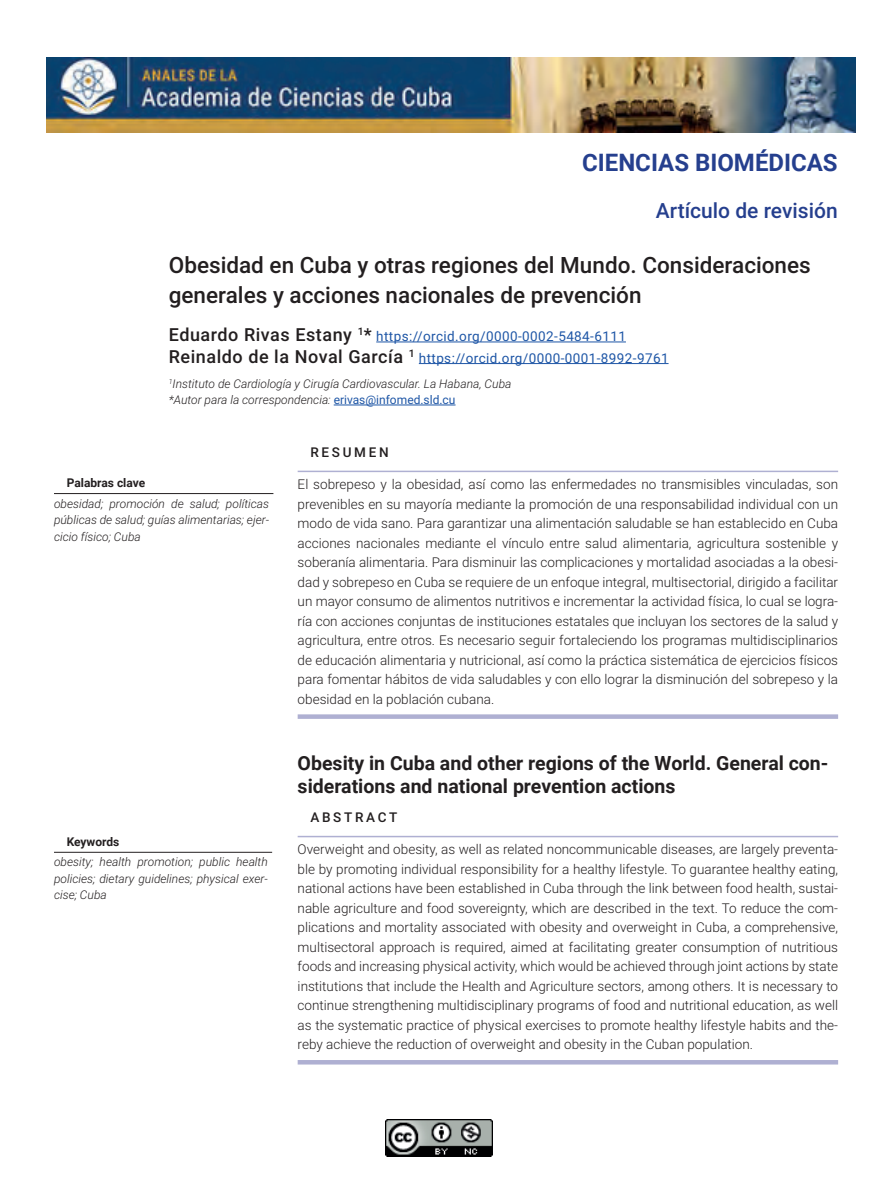
<style>
.page{position:relative;width:893px;height:1191px;background:#fff}
.page>*{position:absolute;margin:0;border:0;box-sizing:border-box;transform-origin:0 0}
.t1{font:700 24px "Roboto";color:#253f8e}
.t2{font:500 22.5px/30px "Roboto";color:#231f20}
.t3{font:500 21px "Roboto";color:#253f8e}
.t4{font:700 19.5px/23.4px "Roboto";color:#231f20}
.t5{font:300 13.5px/19.5px "Roboto";color:#231f20;text-align:justify}
.t6{font:13.5px/21.6px "Roboto";letter-spacing:.03em;color:#1e56a6}
.t7{font:500 13.5px "Roboto";letter-spacing:.2em;color:#231f20}
.t8{font:italic 300 12px/16.5px "Roboto";color:#231f20;text-align:justify}
.t9{font:700 12px "Roboto";color:#231f20}
.s1{font-weight:500;font-size:18px;color:#231f20}
.s2{font-weight:400;font-style:normal;color:#1e56a6}
</style>
<div class="page">
<img style="left:386px;top:1119px;width:106px;height:37px">
<img style="left:47px;top:57px;width:808px;height:75px">
<hr style="left:376px;top:342px;width:250px;height:1px;background:#1e56a6">
<hr style="left:419px;top:363px;width:250px;height:1px;background:#1e56a6">
<hr style="left:334px;top:405px;width:122px;height:1px;background:#1e56a6">
<hr style="left:54px;top:493px;width:219px;height:1px;background:#231f20">
<hr style="left:54px;top:852px;width:218px;height:1px;background:#231f20">
<hr style="left:298px;top:470px;width:540px;height:2px;background:#afb0d2">
<div style="left:298px;top:714px;width:540px;height:5px;background:#afb0d2"></div>
<hr style="left:298px;top:836px;width:540px;height:1px;background:#afb0d2">
<hr style="left:298px;top:1060px;width:540px;height:4px;background:#afb0d2">
<h1 class="t1" style="left:582px;top:146px;width:257px">CIENCIAS BIOMÉDICAS</h1>
<h3 class="t3" style="left:656px;top:195px;width:183px">Artículo de revisión</h3>
<h2 class="t2" style="left:169px;top:252px;width:643px">Obesidad en Cuba y otras regiones del Mundo. Consideraciones generales y acciones nacionales de prevención</h2>
<p class="t6" style="left:169px;top:325px;width:501px"><span class="s1">Eduardo Rivas Estany</span> <sup>1</sup><span class="s1">*</span> https://orcid.org/0000-0002-5484-6111<br><span class="s1">Reinaldo de la Noval García</span> <sup>1</sup> https://orcid.org/0000-0001-8992-9761</p>
<p class="t8" style="left:169px;top:375px;width:344px"><sup>1</sup>Instituto de Cardiología y Cirugía Cardiovascular. La Habana, Cuba *Autor para la correspondencia: <span class="s2">erivas@infomed.sld.cu</span></p>
<p class="t9" style="left:67px;top:474px;width:80px">Palabras clave</p>
<p class="t8" style="left:54px;top:495px;width:217px">obesidad; promoción de salud; políticas públicas de salud; guías alimentarias; ejer&shy;cicio físico; Cuba</p>
<p class="t9" style="left:67px;top:833px;width:54px">Keywords</p>
<p class="t8" style="left:54px;top:854px;width:215px">obesity; health promotion; public health policies; dietary guidelines; physical exer&shy;cise; Cuba</p>
<p class="t7" style="left:310px;top:442px;width:80px">RESUMEN</p>
<p class="t5" style="left:298px;top:475px;width:542px">El sobrepeso y la obesidad, así como las enfermedades no transmisibles vinculadas, son prevenibles en su mayoría mediante la promoción de una responsabilidad individual con un modo de vida sano. Para garantizar una alimentación saludable se han establecido en Cuba acciones nacionales mediante el vínculo entre salud alimentaria, agricultura sostenible y soberanía alimentaria. Para disminuir las complicaciones y mortalidad asociadas a la obesi&shy;dad y sobrepeso en Cuba se requiere de un enfoque integral, multisectorial, dirigido a facilitar un mayor consumo de alimentos nutritivos e incrementar la actividad física, lo cual se logra&shy;ría con acciones conjuntas de instituciones estatales que incluyan los sectores de la salud y agricultura, entre otros. Es necesario seguir fortaleciendo los programas multidisciplinarios de educación alimentaria y nutricional, así como la práctica sistemática de ejercicios físicos para fomentar hábitos de vida saludables y con ello lograr la disminución del sobrepeso y la obesidad en la población cubana.</p>
<h3 class="t4" style="left:298px;top:750px;width:532px">Obesity in Cuba and other regions of the World. General con&shy;siderations and national prevention actions</h3>
<p class="t7" style="left:310px;top:807px;width:88px">ABSTRACT</p>
<p class="t5" style="left:298px;top:840px;width:542px">Overweight and obesity, as well as related noncommunicable diseases, are largely preventa&shy;ble by promoting individual responsibility for a healthy lifestyle. To guarantee healthy eating, national actions have been established in Cuba through the link between food health, sustai&shy;nable agriculture and food sovereignty, which are described in the text. To reduce the com&shy;plications and mortality associated with obesity and overweight in Cuba, a comprehensive, multisectoral approach is required, aimed at facilitating greater consumption of nutritious foods and increasing physical activity, which would be achieved through joint actions by state institutions that include the Health and Agriculture sectors, among others. It is necessary to continue strengthening multidisciplinary programs of food and nutritional education, as well as the systematic practice of physical exercises to promote healthy lifestyle habits and the&shy;reby achieve the reduction of overweight and obesity in the Cuban population.</p>
</div>
